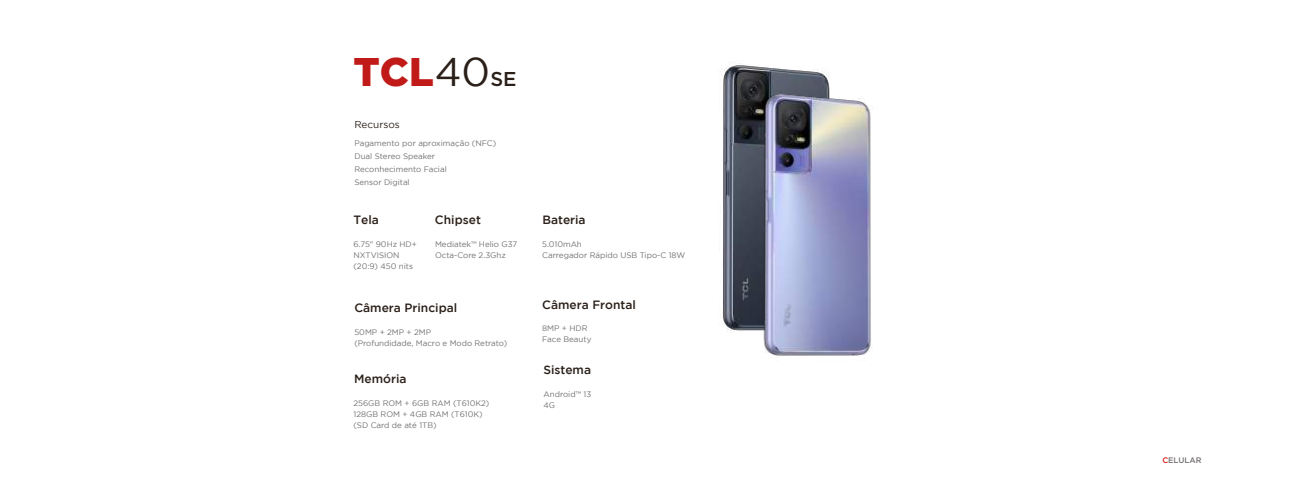
<style>
.page{position:relative;width:1304px;height:482px;background:#fff}
.page>*{position:absolute;margin:0;border:0;box-sizing:border-box;transform-origin:0 0}
.t1{font:900 40px "Gotham";color:#c01b18}
.t2{font:500 12px "Gotham";color:#2b2019}
.t3{font:10px "Gotham";color:#2b2019}
.t4{font:8px/11px "Gotham";color:#747073}
.t5{font:500 8px "Gotham";color:#747073}
.s1{font-weight:400;color:#2b2019}
.s2{font-weight:500;font-size:20px;color:#2b2019}
.s3{color:#d31b18}
</style>
<div class="page">
<img style="left:721px;top:61px;width:109px;height:20px">
<img style="left:719px;top:81px;width:153px;height:280px">
<h1 class="t1" style="left:353px;top:48px;width:165px">TCL<span class="s1">40</span><span class="s2">SE</span></h1>
<p class="t3" style="left:354px;top:118px;width:47px">Recursos</p>
<p class="t4" style="left:354px;top:137px;width:143px;line-height:13px">Pagamento por aproximação (NFC)<br>Dual Stereo Speaker<br>Reconhecimento Facial<br>Sensor Digital</p>
<h2 class="t2" style="left:353px;top:213px;width:27px">Tela</h2>
<h2 class="t2" style="left:435px;top:213px;width:47px">Chipset</h2>
<p class="t4" style="left:353px;top:238px;width:65px">6.75" 90Hz HD+<br>NXTVISION (20:9) 450 nits</p>
<p class="t4" style="left:435px;top:238px;width:84px">Mediatek™ Helio G37<br>Octa-Core 2.3Ghz</p>
<h2 class="t2" style="left:354px;top:301px;width:104px">Câmera Principal</h2>
<p class="t4" style="left:354px;top:327px;width:154px">50MP + 2MP + 2MP<br>(Profundidade, Macro e Modo Retrato)</p>
<h2 class="t2" style="left:354px;top:372px;width:54px">Memória</h2>
<p class="t4" style="left:353px;top:398px;width:137px">256GB ROM + 6GB RAM (T610K2)<br>128GB ROM + 4GB RAM (T610K) (SD Card de até 1TB)</p>
<h2 class="t2" style="left:542px;top:213px;width:45px">Bateria</h2>
<p class="t4" style="left:542px;top:238px;width:145px">5.010mAh<br>Carregador Rápido USB Tipo-C 18W</p>
<h2 class="t2" style="left:542px;top:297px;width:95px">Câmera Frontal</h2>
<p class="t4" style="left:542px;top:323px;width:51px">8MP + HDR<br>Face Beauty</p>
<h2 class="t2" style="left:543px;top:363px;width:49px">Sistema</h2>
<p class="t4" style="left:544px;top:388px;width:49px">Android™ 13<br>4G</p>
<p class="t5" style="left:1162px;top:455px;width:41px"><span class="s3">C</span>ELULAR</p>
</div>
